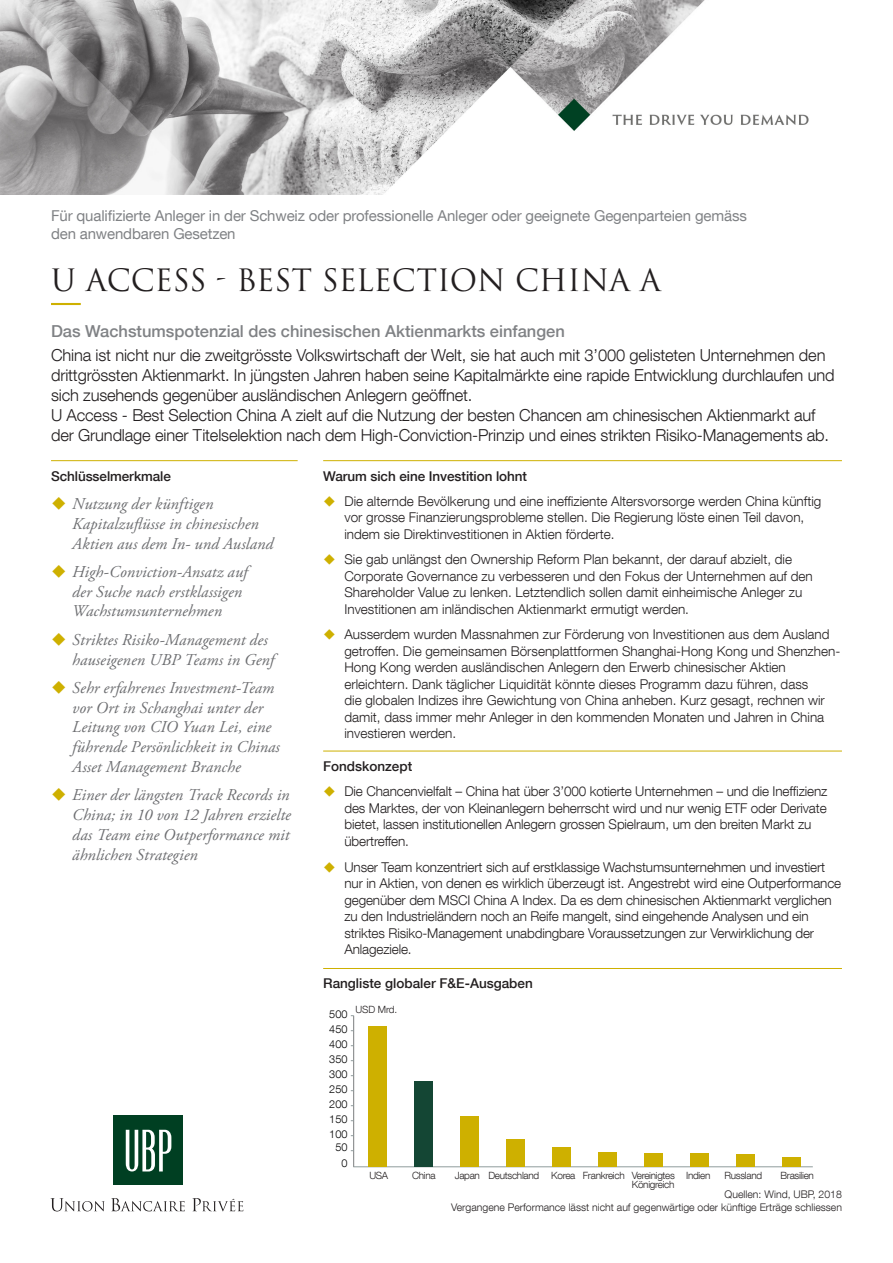
<style>
.page{position:relative;width:893px;height:1263px;background:#fff}
.page>*{position:absolute;margin:0;border:0;box-sizing:border-box;transform-origin:0 0}
.nom_du_fonds{font:30px "Trajan Pro 3";letter-spacing:-.005em;color:#231f20}
.Texte_Intro{font:300 16.5px/19.8px "Helvetica Neue LT Com";letter-spacing:-.01em;color:#231f20}
.t1{font:italic 16.5px/19.8px "Adobe Garamond Pro";letter-spacing:.005em;color:#6c6d70}
.Texte_Intro-2{font:500 16.5px "Helvetica Neue LT Com";color:#808285}
.For_qualified_invest{font:15px/18px "Helvetica Neue LT Com";letter-spacing:-.01em;color:#808285}
.t2{font:300 13.5px/16.5px "Helvetica Neue LT Com";color:#231f20}
.Titre_Niv_2{font:500 13.5px "Helvetica Neue LT Com";letter-spacing:-.005em;color:#231f20}
.t3{font:300 10.95px/12.8px "Helvetica Neue LT Com";color:#000001;text-align:center}
.Sources{font:300 10.5px "Helvetica Neue LT Com";color:#231f20}
.Disclaimer{font:300 10.05px "Helvetica Neue LT Com";letter-spacing:-.03em;color:#231f20}
</style>
<div class="page">
<svg style="left:50px;top:1198px;width:55px;height:13px"></svg>
<svg style="left:111px;top:1198px;width:74px;height:13px"></svg>
<svg style="left:192px;top:1198px;width:51px;height:13px"></svg>
<div style="left:113px;top:1116px;width:70px;height:69px;background:#003f22"></div>
<svg style="left:126px;top:1130px;width:45px;height:41px"></svg>
<hr style="left:51px;top:303px;width:30px;height:2px;background:#ceb000">
<hr style="left:323px;top:460px;width:519px;height:1px;background:#ceb000">
<hr style="left:323px;top:751px;width:519px;height:1px;background:#ceb000">
<hr style="left:51px;top:460px;width:247px;height:1px;background:#ceb000">
<img style="left:0;top:0;width:809px;height:195px">
<hr style="left:323px;top:968px;width:519px;height:1px;background:#ceb000">
<hr style="left:353px;top:1166px;width:460px;height:1px;background:#909c9d">
<div style="left:368px;top:1026px;width:18px;height:141px;background:#ceb000"></div>
<div style="left:460px;top:1117px;width:18px;height:50px;background:#ceb000"></div>
<div style="left:414px;top:1081px;width:18px;height:86px;background:#144634"></div>
<div style="left:690px;top:1153px;width:18px;height:14px;background:#ceb000"></div>
<div style="left:644px;top:1153px;width:18px;height:14px;background:#ceb000"></div>
<div style="left:598px;top:1152px;width:18px;height:15px;background:#ceb000"></div>
<div style="left:552px;top:1147px;width:18px;height:20px;background:#ceb000"></div>
<div style="left:506px;top:1139px;width:18px;height:28px;background:#ceb000"></div>
<div style="left:782px;top:1157px;width:18px;height:10px;background:#ceb000"></div>
<div style="left:736px;top:1154px;width:18px;height:13px;background:#ceb000"></div>
<hr style="left:353px;top:1016px;width:1px;height:151px;background:#7b7e7f">
<p class="For_qualified_invest" style="left:51px;top:206px;width:697px">Für qualifizierte Anleger in der Schweiz oder professionelle Anleger oder geeignete Gegenparteien gemäss den anwendbaren Gesetzen</p>
<p class="nom_du_fonds" style="left:51px;top:260px;width:611px">U ACCESS - BEST SELECTION CHINA A</p>
<p class="Texte_Intro-2" style="left:51px;top:321px;width:515px">Das Wachstumspotenzial des chinesischen Aktienmarkts einfangen</p>
<p class="Texte_Intro" style="left:51px;top:345px;width:785px">China ist nicht nur die zweitgrösste Volkswirtschaft der Welt, sie hat auch mit 3’000 gelisteten Unternehmen den drittgrössten Aktienmarkt. In jüngsten Jahren haben seine Kapitalmärkte eine rapide Entwicklung durchlaufen und sich zusehends gegenüber ausländischen Anlegern geöffnet.</p>
<p class="Texte_Intro" style="left:51px;top:405px;width:780px">U Access - Best Selection China A zielt auf die Nutzung der besten Chancen am chinesischen Aktienmarkt auf der Grundlage einer Titelselektion nach dem High-Conviction-Prinzip und eines strikten Risiko-Managements ab.</p>
<p class="Titre_Niv_2" style="left:323px;top:468px;width:205px">Warum sich eine Investition lohnt</p>
<p class="t2" style="left:344px;top:492px;width:478px">Die alternde Bevölkerung und eine ineffiziente Altersvorsorge werden China künftig vor grosse Finanzierungsprobleme stellen. Die Regierung löste einen Teil davon, indem sie Direktinvestitionen in Aktien förderte.</p>
<p class="t2" style="left:344px;top:551px;width:470px">Sie gab unlängst den Ownership Reform Plan bekannt, der darauf abzielt, die Corporate Governance zu verbesseren und den Fokus der Unternehmen auf den Shareholder Value zu lenken. Letztendlich sollen damit einheimische Anleger zu Investitionen am inländischen Aktienmarkt ermutigt werden.</p>
<p class="t2" style="left:344px;top:626px;width:497px">Ausserdem wurden Massnahmen zur Förderung von Investitionen aus dem Ausland getroffen. Die gemeinsamen Börsenplattformen Shanghai-Hong Kong und Shenzhen-Hong Kong werden ausländischen Anlegern den Erwerb chinesischer Aktien erleichtern. Dank täglicher Liquidität könnte dieses Programm dazu führen, dass<br>die globalen Indizes ihre Gewichtung von China anheben. Kurz gesagt, rechnen wir damit, dass immer mehr Anleger in den kommenden Monaten und Jahren in China investieren werden.</p>
<p class="Titre_Niv_2" style="left:323px;top:758px;width:91px">Fondskonzept</p>
<p class="t2" style="left:344px;top:783px;width:484px">Die Chancenvielfalt – China hat über 3’000 kotierte Unternehmen – und die Ineffizienz des Marktes, der von Kleinanlegern beherrscht wird und nur wenig ETF oder Derivate bietet, lassen institutionellen Anlegern grossen Spielraum, um den breiten Markt zu übertreffen.</p>
<p class="t2" style="left:344px;top:858px;width:498px">Unser Team konzentriert sich auf erstklassige Wachstumsunternehmen und investiert nur in Aktien, von denen es wirklich überzeugt ist. Angestrebt wird eine Outperformance gegenüber dem MSCI China A Index. Da es dem chinesischen Aktienmarkt verglichen zu den Industrieländern noch an Reife mangelt, sind eingehende Analysen und ein striktes Risiko-Management unabdingbare Voraussetzungen zur Verwirklichung der Anlageziele.</p>
<p class="Titre_Niv_2" style="left:51px;top:468px;width:121px">Schlüsselmerkmale</p>
<p class="t1" style="left:72px;top:494px;width:203px">Nutzung der künftigen<br>Kapitalzuflüsse in chinesischen<br>Aktien aus dem In- und Ausland</p>
<p class="t1" style="left:72px;top:562px;width:177px">High-Conviction-Ansatz auf der Suche nach erstklassigen<br>Wachstumsunternehmen</p>
<p class="t1" style="left:72px;top:630px;width:203px">Striktes Risiko-Management des hauseigenen UBP Teams in Genf</p>
<p class="t1" style="left:72px;top:678px;width:209px">Sehr erfahrenes Investment-Team vor Ort in Schanghai unter der<br>Leitung von CIO Yuan Lei, eine führende Persönlichkeit in Chinas<br>Asset Management Branche</p>
<p class="t1" style="left:72px;top:786px;width:220px;text-align:justify">Einer der längsten Track Records in China; in 10 von 12 Jahren erzielte das Team eine Outperformance mit ähnlichen Strategien</p>
<p class="Titre_Niv_2" style="left:323px;top:975px;width:211px">Rangliste globaler F&amp;E-Ausgaben</p>
<p class="t3" style="left:329px;top:1007px;width:20px">500</p>
<p class="t3" style="left:329px;top:1022px;width:20px">450</p>
<p class="t3" style="left:329px;top:1037px;width:20px">400</p>
<p class="t3" style="left:329px;top:1052px;width:20px">350</p>
<p class="t3" style="left:329px;top:1067px;width:20px">300</p>
<p class="t3" style="left:329px;top:1082px;width:20px">250</p>
<p class="t3" style="left:329px;top:1097px;width:20px">200</p>
<p class="t3" style="left:329px;top:1112px;width:20px">150</p>
<p class="t3" style="left:329px;top:1127px;width:20px">100<br>50</p>
<p class="t3" style="left:341px;top:1156px;width:8px">0</p>
<p class="Disclaimer" style="left:355px;top:1003px;width:43px">USD Mrd.</p>
<p class="Disclaimer" style="left:369px;top:1169px;width:20px">USA</p>
<p class="Disclaimer" style="left:412px;top:1169px;width:25px">China</p>
<p class="Disclaimer" style="left:455px;top:1169px;width:257px">Japan Deutschland Korea Frankreich Vereinigtes Indien</p>
<p class="Disclaimer" style="left:724px;top:1169px;width:39px">Russland</p>
<p class="Disclaimer" style="left:780px;top:1169px;width:35px">Brasilien</p>
<p class="Disclaimer" style="left:632px;top:1178px;width:44px">Königreich</p>
<p class="Sources" style="left:725px;top:1188px;width:119px">Quellen: Wind, UBP, 2018</p>
<p class="Sources" style="left:451px;top:1200px;width:392px">Vergangene Performance lässt nicht auf gegenwärtige oder künftige Erträge schliessen</p>
</div>
